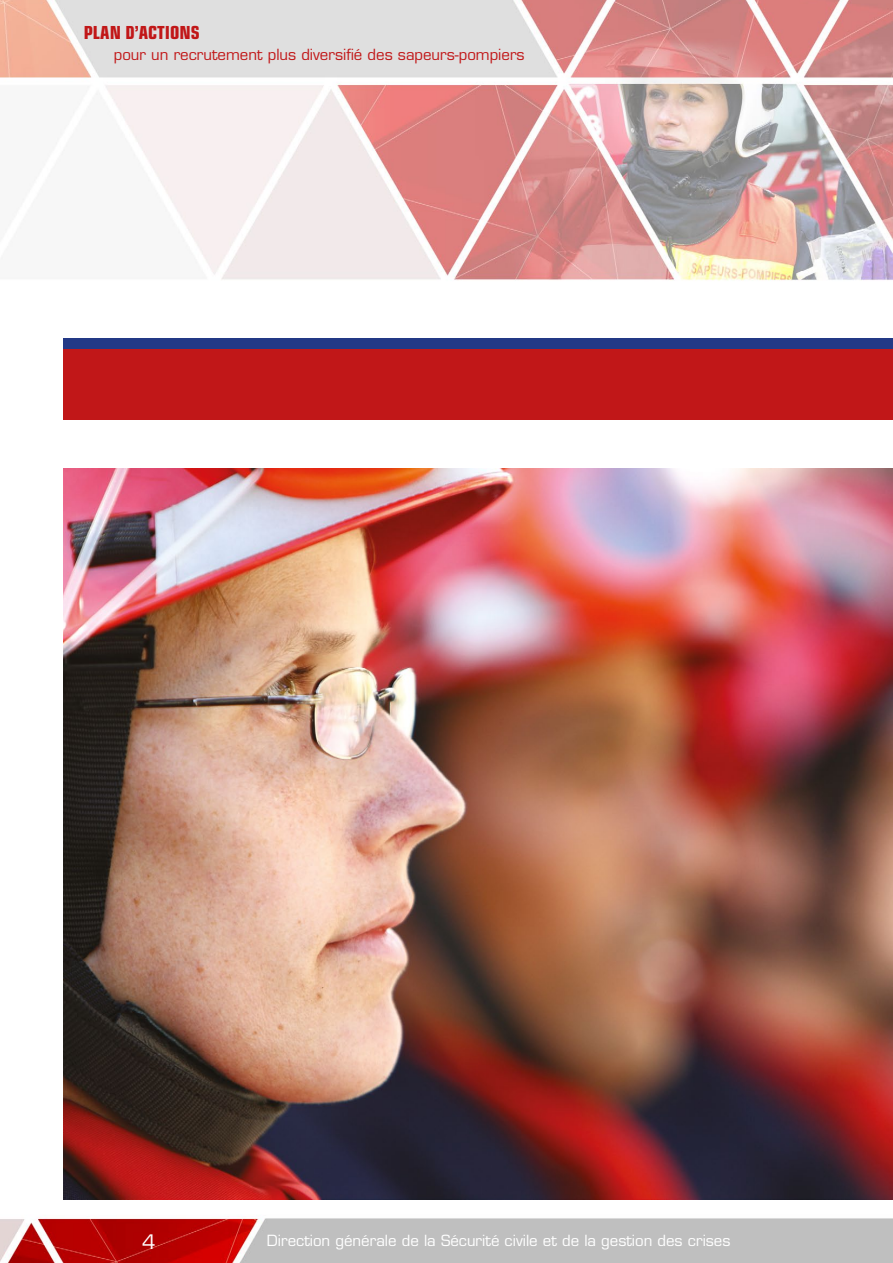
<style>
.page{position:relative;width:893px;height:1263px;background:#fff}
.page>*{position:absolute;margin:0;border:0;box-sizing:border-box;transform-origin:0 0}
.t1{font:19.5px "Eurostile";color:#fff}
.t2{font:700 condensed 18px "Eurostile";color:#c11718}
.t3{font:15px "Eurostile";color:#fff}
.t4{font:15px "Eurostile";color:#c11718}
</style>
<div class="page">
<img style="left:0;top:0;width:893px;height:1263px">
<div style="left:64px;top:338px;width:829px;height:72px;background:#233986"></div>
<div style="left:64px;top:349px;width:829px;height:71px;background:#c11718"></div>
<img style="left:64px;top:468px;width:829px;height:731px">
<p class="t2" style="left:84px;top:21px;width:117px">PLAN D’ACTIONS</p>
<p class="t4" style="left:114px;top:45px;width:412px">pour un recrutement plus diversifié des sapeurs-pompiers</p>
<h1 class="t1" style="left:142px;top:1229px;width:15px">4</h1>
<p class="t3" style="left:267px;top:1231px;width:465px">Direction générale de la Sécurité civile et de la gestion des crises</p>
</div>
